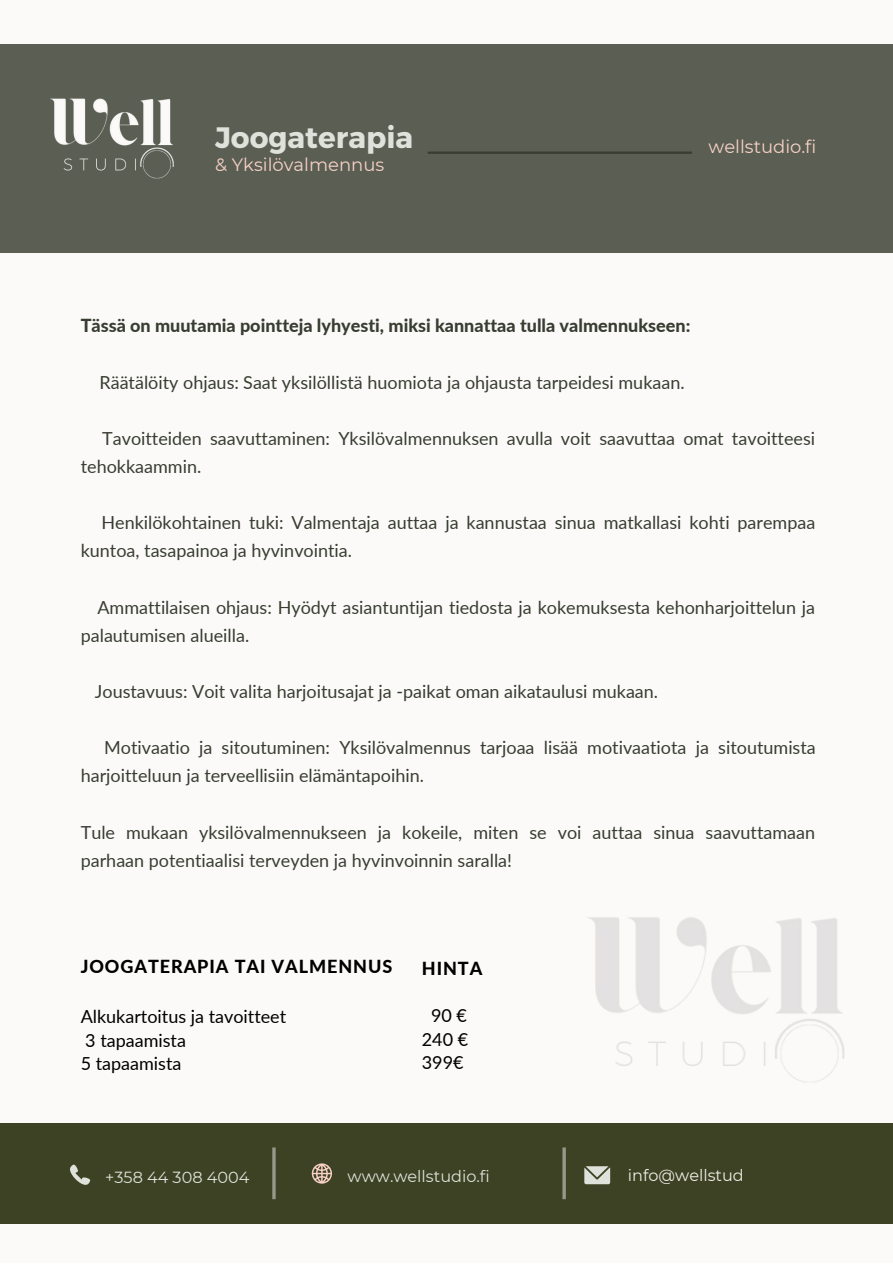
<style>
.page{position:relative;width:893px;height:1264px;background:#fff}
.page>*{position:absolute;margin:0;border:0;box-sizing:border-box;transform-origin:0 0}
.t1{font:700 29.55px "Montserrat";color:#dee2da}
.t2{font:18px/28px "Lato";color:#383d31}
.t3{font:800 18px "Lato";color:#383d31}
.t4{font:18px "Lato";color:#000}
.t5{font:18px "Montserrat";color:#f7d1c6}
.t6{font:800 18px "Lato";letter-spacing:.05em;color:#000}
.t7{font:16.05px "Montserrat";color:#dee2da}
.t8{font:16.05px "Montserrat";color:#f1ede6}
</style>
<div class="page">
<div style="left:0;top:0;width:892px;height:1262px;background:#fbfaf9"></div>
<div style="left:0;top:1122px;width:892px;height:101px;background:#3c4223"></div>
<svg style="left:312px;top:1163px;width:20px;height:20px"></svg>
<svg style="left:70px;top:1164px;width:20px;height:20px"></svg>
<svg style="left:584px;top:1172px;width:26px;height:12px"></svg>
<svg style="left:272px;top:1147px;width:4px;height:52px"></svg>
<svg style="left:562px;top:1172px;width:4px;height:27px"></svg>
<div style="left:0;top:45px;width:892px;height:207px;background:#5a5e53"></div>
<hr style="left:427px;top:151px;width:265px;height:3px;background:#383d31">
<img style="left:50px;top:98px;width:124px;height:81px">
<img style="left:524px;top:917px;width:368px;height:255px">
<p class="t1" style="left:215px;top:118px;width:199px">Joogaterapia</p>
<p class="t5" style="left:215px;top:153px;width:171px">&amp; Yksilövalmennus</p>
<p class="t5" style="left:708px;top:135px;width:109px">wellstudio.fi</p>
<p class="t3" style="left:81px;top:315px;width:611px">Tässä on muutamia pointteja lyhyesti, miksi kannattaa tulla valmennukseen:</p>
<p class="t2" style="left:99px;top:368px;width:586px">Räätälöity ohjaus: Saat yksilöllistä huomiota ja ohjausta tarpeidesi mukaan.</p>
<p class="t2" style="left:81px;top:424px;width:736px;text-indent:21px">Tavoitteiden saavuttaminen: Yksilövalmennuksen avulla voit saavuttaa omat tavoitteesi tehokkaammin.</p>
<p class="t2" style="left:81px;top:508px;width:736px;text-indent:21px">Henkilökohtainen tuki: Valmentaja auttaa ja kannustaa sinua matkallasi kohti parempaa kuntoa, tasapainoa ja hyvinvointia.</p>
<p class="t2" style="left:81px;top:592px;width:735px;text-indent:17px">Ammattilaisen ohjaus: Hyödyt asiantuntijan tiedosta ja kokemuksesta kehonharjoittelun ja palautumisen alueilla.</p>
<p class="t2" style="left:95px;top:677px;width:564px">Joustavuus: Voit valita harjoitusajat ja -paikat oman aikataulusi mukaan.</p>
<p class="t2" style="left:81px;top:733px;width:736px;text-indent:23px">Motivaatio ja sitoutuminen: Yksilövalmennus tarjoaa lisää motivaatiota ja sitoutumista harjoitteluun ja terveellisiin elämäntapoihin.</p>
<p class="t2" style="left:81px;top:817px;width:735px">Tule mukaan yksilövalmennukseen ja kokeile, miten se voi auttaa sinua saavuttamaan parhaan potentiaalisi terveyden ja hyvinvoinnin saralla!</p>
<p class="t6" style="left:81px;top:955px;width:313px">JOOGATERAPIA TAI VALMENNUS</p>
<p class="t4" style="left:81px;top:1005px;width:207px">Alkukartoitus ja tavoitteet</p>
<p class="t4" style="left:85px;top:1028px;width:102px">3 tapaamista</p>
<p class="t4" style="left:81px;top:1052px;width:102px">5 tapaamista</p>
<p class="t6" style="left:422px;top:956px;width:62px">HINTA</p>
<p class="t4" style="left:431px;top:1004px;width:37px">90 €</p>
<p class="t4" style="left:422px;top:1027px;width:48px">240 €</p>
<p class="t4" style="left:422px;top:1051px;width:43px">399€</p>
<p class="t7" style="left:105px;top:1167px;width:146px">+358 44 308 4004</p>
<p class="t7" style="left:347px;top:1166px;width:143px">www.wellstudio.fi</p>
<p class="t8" style="left:627px;top:1165px;width:117px">info@wellstud</p>
</div>
